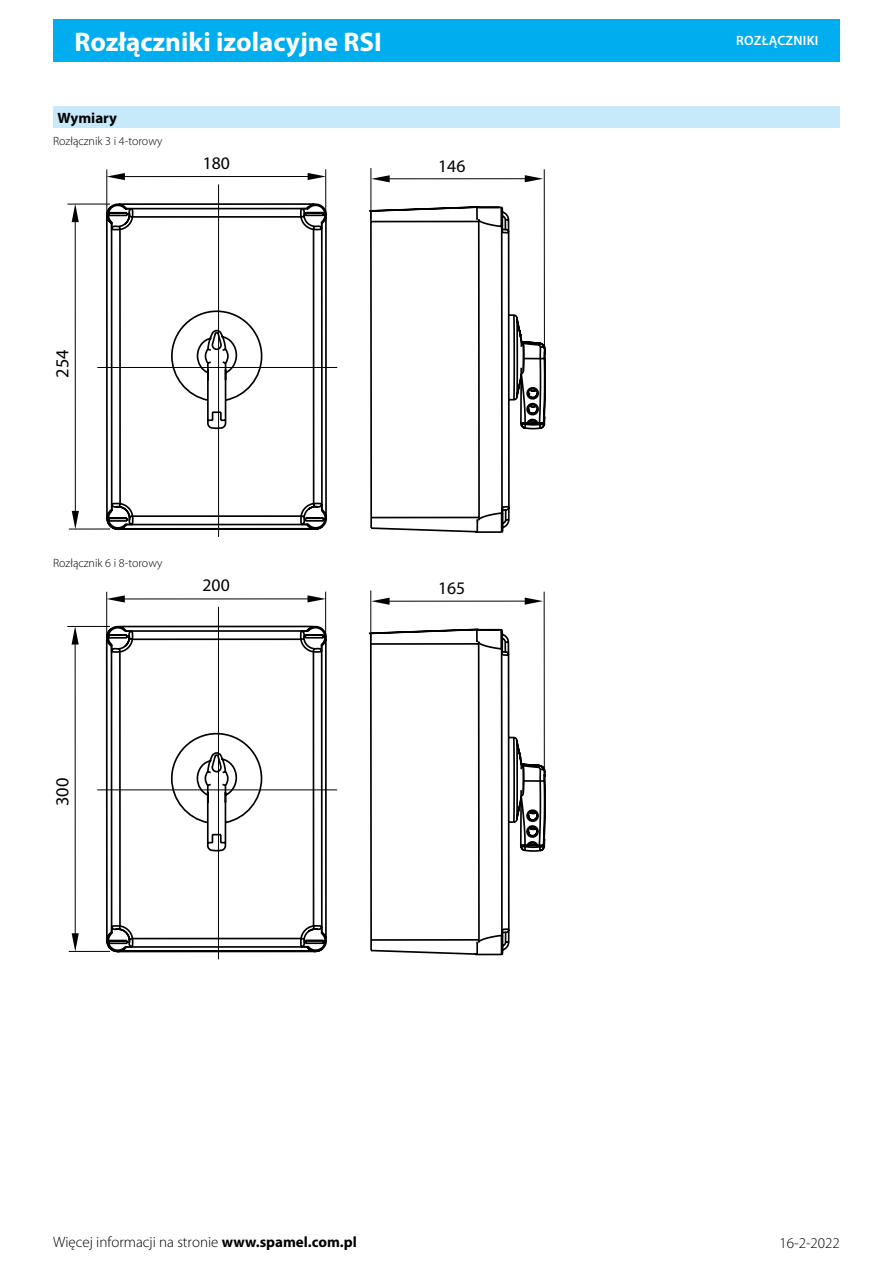
<style>
.page{position:relative;width:893px;height:1263px;background:#fff}
.page>*{position:absolute;margin:0;border:0;box-sizing:border-box;transform-origin:0 0}
.t1{font:700 27px "Myriad Pro";color:#fff}
.Cecha_Wymiary{font:18.45px "Myriad Pro";color:#000}
.Cecha_Wymiary_2{font:18.45px "Myriad Pro";color:#000}
.Cecha_Wymiary-2{font:17.7px "Myriad Pro";color:#000}
.Cecha_Wymiary_2-2{font:17.7px "Myriad Pro";color:#000}
.t2{font:300 15px "Myriad Pro";color:#000}
.Überschrift{font:700 15px "Myriad Pro";color:#000}
.t3{font:600 13.5px "Myriad Pro";letter-spacing:.02em;color:#fff}
.Text_normal_block{font:300 12px "Myriad Pro";color:#000}
.s1{font-weight:700}
</style>
<div class="page">
<div style="left:53px;top:19px;width:787px;height:43px;background:#00aeef"></div>
<div style="left:53px;top:106px;width:787px;height:22px;background:#c7eafb"></div>
<svg style="left:105px;top:179px;width:223px;height:358px"></svg>
<hr style="left:124px;top:176px;width:184px;height:1px;background:#000">
<svg style="left:107px;top:173px;width:18px;height:7px"></svg>
<svg style="left:308px;top:173px;width:17px;height:7px"></svg>
<hr style="left:325px;top:169px;width:1px;height:49px;background:#000">
<hr style="left:370px;top:168px;width:1px;height:50px;background:#000">
<hr style="left:106px;top:169px;width:1px;height:49px;background:#000">
<hr style="left:126px;top:208px;width:181px;height:1px;background:#000">
<hr style="left:321px;top:223px;width:2px;height:287px;background:#000">
<hr style="left:132px;top:216px;width:169px;height:2px;background:#000">
<hr style="left:313px;top:229px;width:1px;height:275px;background:#000">
<hr style="left:133px;top:515px;width:168px;height:2px;background:#000">
<hr style="left:126px;top:524px;width:181px;height:1px;background:#000">
<hr style="left:119px;top:229px;width:2px;height:275px;background:#000">
<hr style="left:111px;top:223px;width:2px;height:287px;background:#000">
<hr style="left:75px;top:221px;width:1px;height:291px;background:#000">
<svg style="left:72px;top:205px;width:7px;height:17px"></svg>
<svg style="left:72px;top:511px;width:7px;height:18px"></svg>
<hr style="left:69px;top:529px;width:41px;height:1px;background:#000">
<hr style="left:67px;top:204px;width:43px;height:1px;background:#000">
<hr style="left:389px;top:178px;width:137px;height:1px;background:#000">
<svg style="left:371px;top:175px;width:19px;height:7px"></svg>
<svg style="left:525px;top:175px;width:18px;height:7px"></svg>
<hr style="left:544px;top:169px;width:1px;height:189px;background:#000">
<svg style="left:369px;top:205px;width:177px;height:328px"></svg>
<hr style="left:218px;top:184px;width:1px;height:353px;background:#000">
<hr style="left:97px;top:367px;width:240px;height:1px;background:#000">
<svg style="left:105px;top:602px;width:223px;height:351px"></svg>
<hr style="left:124px;top:598px;width:184px;height:1px;background:#000">
<svg style="left:107px;top:595px;width:18px;height:7px"></svg>
<svg style="left:307px;top:595px;width:18px;height:7px"></svg>
<hr style="left:325px;top:592px;width:1px;height:49px;background:#000">
<hr style="left:370px;top:590px;width:1px;height:51px;background:#000">
<hr style="left:106px;top:592px;width:1px;height:49px;background:#000">
<hr style="left:126px;top:630px;width:181px;height:2px;background:#000">
<hr style="left:321px;top:646px;width:2px;height:286px;background:#000">
<hr style="left:132px;top:638px;width:169px;height:2px;background:#000">
<hr style="left:313px;top:652px;width:1px;height:274px;background:#000">
<hr style="left:133px;top:938px;width:168px;height:1px;background:#000">
<hr style="left:126px;top:946px;width:181px;height:2px;background:#000">
<hr style="left:119px;top:652px;width:2px;height:274px;background:#000">
<hr style="left:111px;top:646px;width:1px;height:286px;background:#000">
<hr style="left:75px;top:644px;width:1px;height:290px;background:#000">
<svg style="left:72px;top:627px;width:7px;height:17px"></svg>
<svg style="left:72px;top:933px;width:7px;height:18px"></svg>
<hr style="left:69px;top:951px;width:41px;height:1px;background:#000">
<hr style="left:67px;top:626px;width:43px;height:1px;background:#000">
<hr style="left:389px;top:601px;width:136px;height:1px;background:#000">
<svg style="left:371px;top:598px;width:19px;height:7px"></svg>
<svg style="left:525px;top:597px;width:18px;height:8px"></svg>
<hr style="left:544px;top:592px;width:1px;height:189px;background:#000">
<svg style="left:368px;top:628px;width:178px;height:328px"></svg>
<hr style="left:218px;top:607px;width:1px;height:352px;background:#000">
<hr style="left:97px;top:789px;width:240px;height:1px;background:#000">
<h1 class="t1" style="left:74px;top:24px;width:309px">Rozłączniki izolacyjne RSI</h1>
<p class="Überschrift" style="left:57px;top:108px;width:61px">Wymiary</p>
<p class="Text_normal_block" style="left:53px;top:134px;width:111px">Rozłącznik 3 i 4-torowy</p>
<p class="Cecha_Wymiary-2" style="left:203px;top:152px;width:29px">180</p>
<p class="Cecha_Wymiary-2" style="left:438px;top:155px;width:29px">146</p>
<p class="Cecha_Wymiary" style="left:51px;top:378px;width:30px;rotate:-90deg">254</p>
<p class="Text_normal_block" style="left:53px;top:557px;width:111px">Rozłącznik 6 i 8-torowy</p>
<p class="Cecha_Wymiary_2-2" style="left:203px;top:575px;width:29px">200</p>
<p class="Cecha_Wymiary_2-2" style="left:438px;top:577px;width:29px">165</p>
<p class="Cecha_Wymiary_2" style="left:51px;top:806px;width:30px;rotate:-90deg">300</p>
<p class="t3" style="left:736px;top:32px;width:84px">ROZŁĄCZNIKI</p>
<p class="t2" style="left:53px;top:1234px;width:305px">Więcej informacji na stronie <span class="s1">www.spamel.com.pl</span></p>
<p class="t2" style="left:780px;top:1234px;width:62px">16-2-2022</p>
</div>
